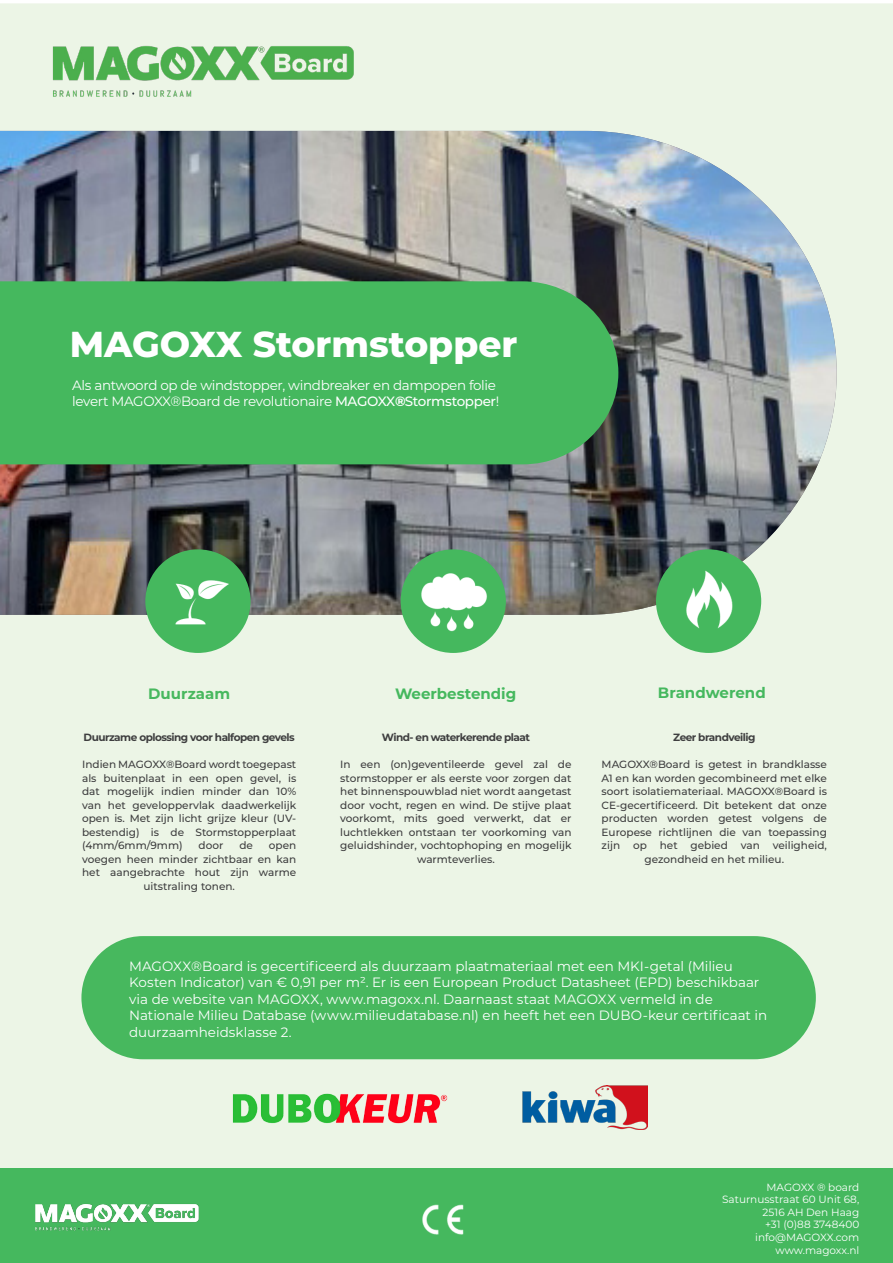
<style>
.page{position:relative;width:893px;height:1263px;background:#fff}
.page>*{position:absolute;margin:0;border:0;box-sizing:border-box;transform-origin:0 0}
.t1{font:800 36px "Montserrat";color:#fff}
.t2{font:700 15px "Montserrat";color:#45b85e}
.t3{font:700 15px "Montserrat";color:#47b85e}
.t4{font:13.5px/16.5px "Montserrat";letter-spacing:-.005em;color:#fff}
.t5{font:13.5px/16.2px "Montserrat";letter-spacing:-.025em;color:#fff}
.t6{font:500 10.5px/13.5px "Montserrat";color:#3e3e3f;text-align:center}
.t7{font:10.5px "Montserrat";color:#fff}
.t8{font:700 10.5px "Montserrat";letter-spacing:-.05em;color:#3e3e3f}
.s1{font-weight:500}
.s2{font-weight:700}
</style>
<div class="page">
<div style="left:0;top:3px;width:893px;height:1165px;background:#ecf5e6"></div>
<div style="left:0;top:1168px;width:893px;height:95px;background:#45b85e"></div>
<img style="left:0;top:131px;width:837px;height:484px">
<div style="left:0;top:281px;width:618px;height:183px;background:#45b85e"></div>
<div style="left:81px;top:936px;width:735px;height:123px;background:#47b85e;border-radius:62px"></div>
<div style="left:656px;top:549px;width:105px;height:104px;background:#45b85e;border-radius:50%"></div>
<div style="left:401px;top:549px;width:105px;height:104px;background:#45b85e;border-radius:50%"></div>
<div style="left:145px;top:549px;width:106px;height:104px;background:#45b85e;border-radius:50%"></div>
<img style="left:122px;top:538px;width:116px;height:115px">
<img style="left:421px;top:573px;width:66px;height:59px">
<img style="left:647px;top:546px;width:116px;height:87px">
<img style="left:37px;top:25px;width:342px;height:98px">
<img style="left:422px;top:1204px;width:42px;height:31px">
<img style="left:228px;top:1089px;width:225px;height:36px">
<img style="left:523px;top:1085px;width:125px;height:44px">
<img style="left:35px;top:1204px;width:164px;height:27px">
<p class="t1" style="left:70px;top:318px;width:449px">MAGOXX Stormstopper</p>
<p class="t5" style="left:72px;top:377px;width:428px">Als antwoord op de windstopper, windbreaker en dampopen folie levert MAGOXX®Board de revolutionaire <span class="s1">MAGOXX</span><span class="s2">®</span><span class="s1">Stormstopper</span>!</p>
<p class="t3" style="left:148px;top:683px;width:83px">Duurzaam</p>
<p class="t2" style="left:395px;top:683px;width:123px">Weerbestendig</p>
<p class="t2" style="left:658px;top:682px;width:109px">Brandwerend</p>
<p class="t8" style="left:84px;top:730px;width:213px">Duurzame oplossing voor halfopen gevels</p>
<p class="t6" style="left:82px;top:757px;width:216px;text-align:justify">Indien MAGOXX®Board wordt toegepast als buitenplaat in een open gevel, is dat mogelijk indien minder dan 10% van het geveloppervlak daadwerkelijk open is. Met zijn licht grijze kleur (UV&shy;bestendig) is de Stormstopperplaat (4mm/6mm/9mm)</p>
<p class="t6" style="left:199px;top:838px;width:26px">door</p>
<p class="t6" style="left:239px;top:838px;width:15px">de</p>
<p class="t6" style="left:269px;top:838px;width:29px">open</p>
<p class="t6" style="left:82px;top:852px;width:216px">voegen heen minder zichtbaar en kan</p>
<p class="t6" style="left:82px;top:865px;width:216px">het aangebrachte hout zijn warme</p>
<p class="t6" style="left:143px;top:879px;width:93px">uitstraling tonen.</p>
<p class="t8" style="left:382px;top:730px;width:150px">Wind- en waterkerende plaat</p>
<p class="t6" style="left:340px;top:757px;width:233px">In een (on)geventileerde gevel zal de stormstopper er als eerste voor zorgen dat het binnenspouwblad niet wordt aangetast door vocht, regen en wind. De stijve plaat voorkomt, mits goed verwerkt, dat er luchtlekken ontstaan ter voorkoming van geluidshinder, vochtophoping en mogelijk warmteverlies.</p>
<p class="t8" style="left:673px;top:730px;width:84px">Zeer brandveilig</p>
<p class="t6" style="left:602px;top:757px;width:227px">MAGOXX®Board is getest in brandklasse A1 en kan worden gecombineerd met elke soort isolatiemateriaal. MAGOXX®Board is CE-gecertificeerd. Dit betekent dat onze producten worden getest volgens de Europese richtlijnen die van toepassing zijn op het gebied van veiligheid, gezondheid en het milieu.</p>
<p class="t4" style="left:129px;top:957px;width:640px">MAGOXX®Board is gecertificeerd als duurzaam plaatmateriaal met een MKI-getal (Milieu Kosten Indicator) van € 0,91 per m². Er is een European Product Datasheet (EPD) beschikbaar via de website van MAGOXX, www.magoxx.nl. Daarnaast staat MAGOXX vermeld in de Nationale Milieu Database (www.milieudatabase.nl) en heeft het een DUBO-keur certificaat in duurzaamheidsklasse 2.</p>
<p class="t7" style="left:767px;top:1179px;width:94px">MAGOXX ® board</p>
<p class="t7" style="left:722px;top:1192px;width:139px">Saturnusstraat 60 Unit 68,</p>
<p class="t7" style="left:763px;top:1205px;width:98px">2516 AH Den Haag</p>
<p class="t7" style="left:765px;top:1217px;width:96px">+31 (0)88 3748400</p>
<p class="t7" style="left:755px;top:1230px;width:106px">info@MAGOXX.com</p>
<p class="t7" style="left:775px;top:1242px;width:85px">www.magoxx.nl</p>
</div>
